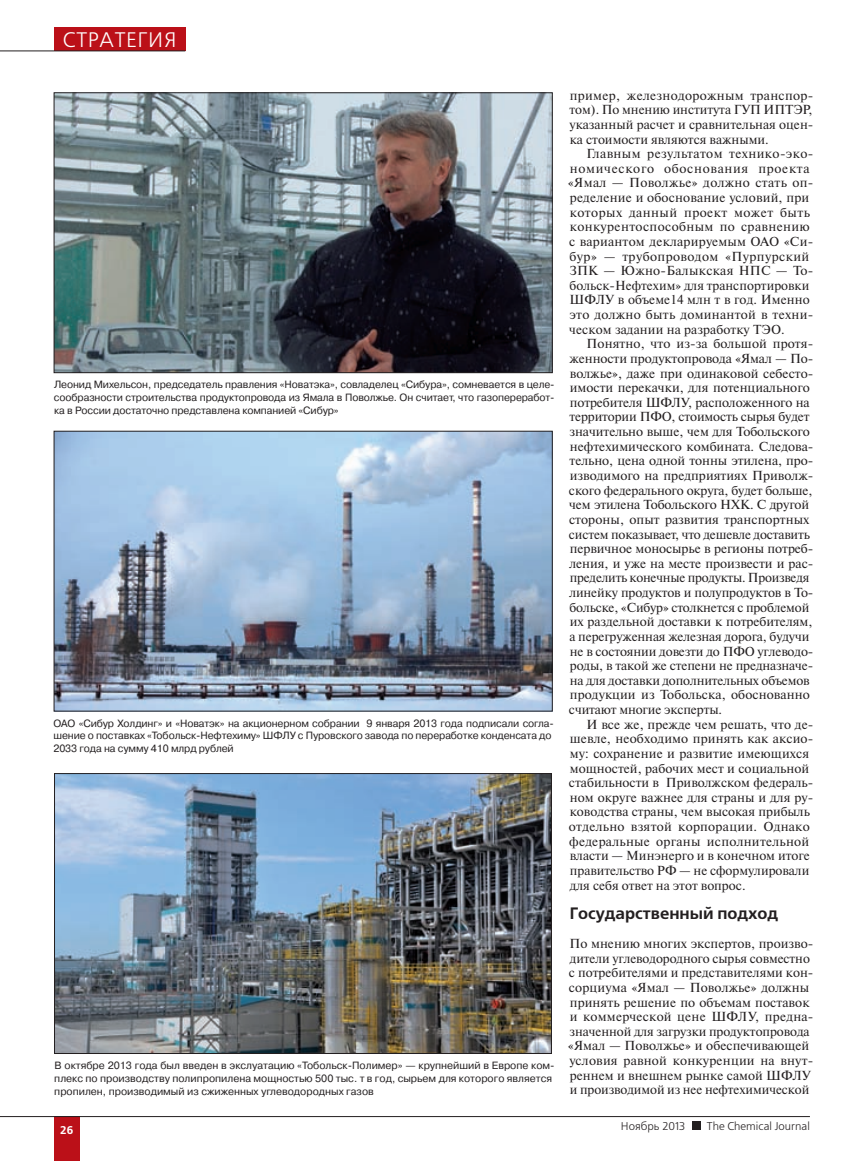
<style>
.page{position:relative;width:864px;height:1161px;background:#fff}
.page>*{position:absolute;margin:0;border:0;box-sizing:border-box;transform-origin:0 0}
.t1{font:21px "Free Set C";letter-spacing:.03em;color:#fff}
.t2{font:700 16.5px "Free Set C";color:#231f20}
.t3{font:13.05px/14.5px "Newton C";color:#231f20}
.t4{font:13.05px/14.7px "Newton C";letter-spacing:.02em;color:#231f20}
.t5{font:11.25px "Free Set C";color:#231f20}
.t6{font:700 11.25px "Free Set C";color:#fff}
.t7{font:10.5px/12.8px "Pragmatica C";letter-spacing:-.01em;color:#231f20}
</style>
<div class="page">
<img style="left:56px;top:775px;width:493px;height:277px">
<div style="left:54px;top:773px;width:497px;height:281px;border:1px solid #231f20"></div>
<img style="left:56px;top:94px;width:494px;height:277px">
<div style="left:54px;top:92px;width:498px;height:281px;border:1px solid #231f20"></div>
<img style="left:56px;top:433px;width:494px;height:276px">
<div style="left:54px;top:1116px;width:26px;height:45px;background:#bb1018"></div>
<hr style="left:0;top:1116px;width:54px;height:1px;background:#231f20">
<hr style="left:54px;top:1116px;width:755px;height:1px;background:#231f20">
<div style="left:691px;top:1121px;width:9px;height:9px;background:#231f20"></div>
<div style="left:54px;top:27px;width:131px;height:24px;background:#bb1018"></div>
<hr style="left:0;top:51px;width:54px;height:1px;background:#231f20">
<hr style="left:54px;top:51px;width:131px;height:1px;background:#231f20">
<h1 class="t1" style="left:63px;top:31px;width:115px">СТРАТЕГИЯ</h1>
<p class="t3" style="left:569px;top:89px;width:245px;text-align:justify">пример, железнодорожным транспор&shy;том). По мнению института ГУП ИПТЭР, указанный расчет и сравнительная оцен&shy;ка стоимости являются важными.</p>
<p class="t4" style="left:567px;top:147px;width:247px;text-indent:19px">Главным результатом технико-эко&shy;номического обоснования проекта «Ямал — Поволжье» должно стать оп&shy;ределение и обоснование условий, при которых данный проект может быть конкурентоспособным по сравнению с вариантом декларируемым ОАО «Си&shy;бур» — трубопроводом «Пурпурский ЗПК — Южно-Балыкская НПС — То&shy;больск-Нефтехим» для транспортировки ШФЛУ в объеме14 млн т в год. Именно это должно быть доминантой в техни&shy;ческом задании на разработку ТЭО.</p>
<p class="t3" style="left:568px;top:338px;width:246px;text-indent:18px">Понятно, что из-за большой протя&shy;женности продуктопровода «Ямал — По&shy;волжье», даже при одинаковой себесто&shy;имости перекачки, для потенциального потребителя ШФЛУ, расположенного на территории ПФО, стоимость сырья будет значительно выше, чем для Тобольского нефтехимического комбината. Следова&shy;тельно, цена одной тонны этилена, про&shy;изводимого на предприятиях Приволж&shy;ского федерального округа, будет больше, чем этилена Тобольского НХК. С другой стороны, опыт развития транспортных систем показывает, что дешевле доставить первичное моносырье в регионы потреб&shy;ления, и уже на месте произвести и рас&shy;пределить конечные продукты. Произведя линейку продуктов и полупродуктов в То&shy;больске, «Сибур» столкнется с проблемой их раздельной доставки к потребителям, а перегруженная железная дорога, будучи не в состоянии довезти до ПФО углеводо&shy;роды, в такой же степени не предназначе&shy;на для доставки дополнительных объемов продукции из Тобольска, обоснованно считают многие эксперты.</p>
<p class="t3" style="left:568px;top:718px;width:246px;text-indent:18px">И все же, прежде чем решать, что де&shy;шевле, необходимо принять как аксио&shy;му: сохранение и развитие имеющихся мощностей, рабочих мест и социальной стабильности в Приволжском федераль&shy;ном округе важнее для страны и для ру&shy;ководства страны, чем высокая прибыль отдельно взятой корпорации. Однако федеральные органы исполнительной власти — Минэнерго и в конечном итоге правительство РФ — не сформулировали для себя ответ на этот вопрос.</p>
<p class="t2" style="left:569px;top:906px;width:210px">Государственный подход</p>
<p class="t3" style="left:567px;top:937px;width:247px">По мнению многих экспертов, произво&shy;дители углеводородного сырья совместно с потребителями и представителями кон&shy;сорциума «Ямал — Поволжье» должны принять решение по объемам поставок и коммерческой цене ШФЛУ, предна&shy;значенной для загрузки продуктопровода «Ямал — Поволжье» и обеспечивающей условия равной конкуренции на внут&shy;реннем и внешнем рынке самой ШФЛУ и производимой из нее нефтехимической</p>
<p class="t7" style="left:54px;top:379px;width:502px;text-align:justify">Леонид Михельсон, председатель правления «Новатэка», совладелец «Сибура», сомневается в целе&shy;сообразности строительства продуктопровода из Ямала в Поволжье. Он считает, что газопереработ&shy;ка в России достаточно представлена компанией «Сибур»</p>
<p class="t7" style="left:53px;top:717px;width:501px">ОАО «Сибур Холдинг» и «Новатэк» на акционерном собрании 9 января 2013 года подписали согла&shy;шение о поставках «Тобольск-Нефтехиму» ШФЛУ с Пуровского завода по переработке конденсата до<br>2033 года на сумму 410 млрд рублей</p>
<p class="t7" style="left:54px;top:1060px;width:501px">В октябре 2013 года был введен в экслуатацию «Тобольск-Полимер» — крупнейший в Европе ком&shy;плекс по производству полипропилена мощностью 500 тыс. т в год, сырьем для которого является пропилен, производимый из сжиженных углеводородных газов</p>
<p class="t6" style="left:60px;top:1125px;width:15px">26</p>
<p class="t5" style="left:620px;top:1121px;width:66px">Ноябрь 2013</p>
<p class="t5" style="left:706px;top:1121px;width:104px">The Chemical Journal</p>
</div>
